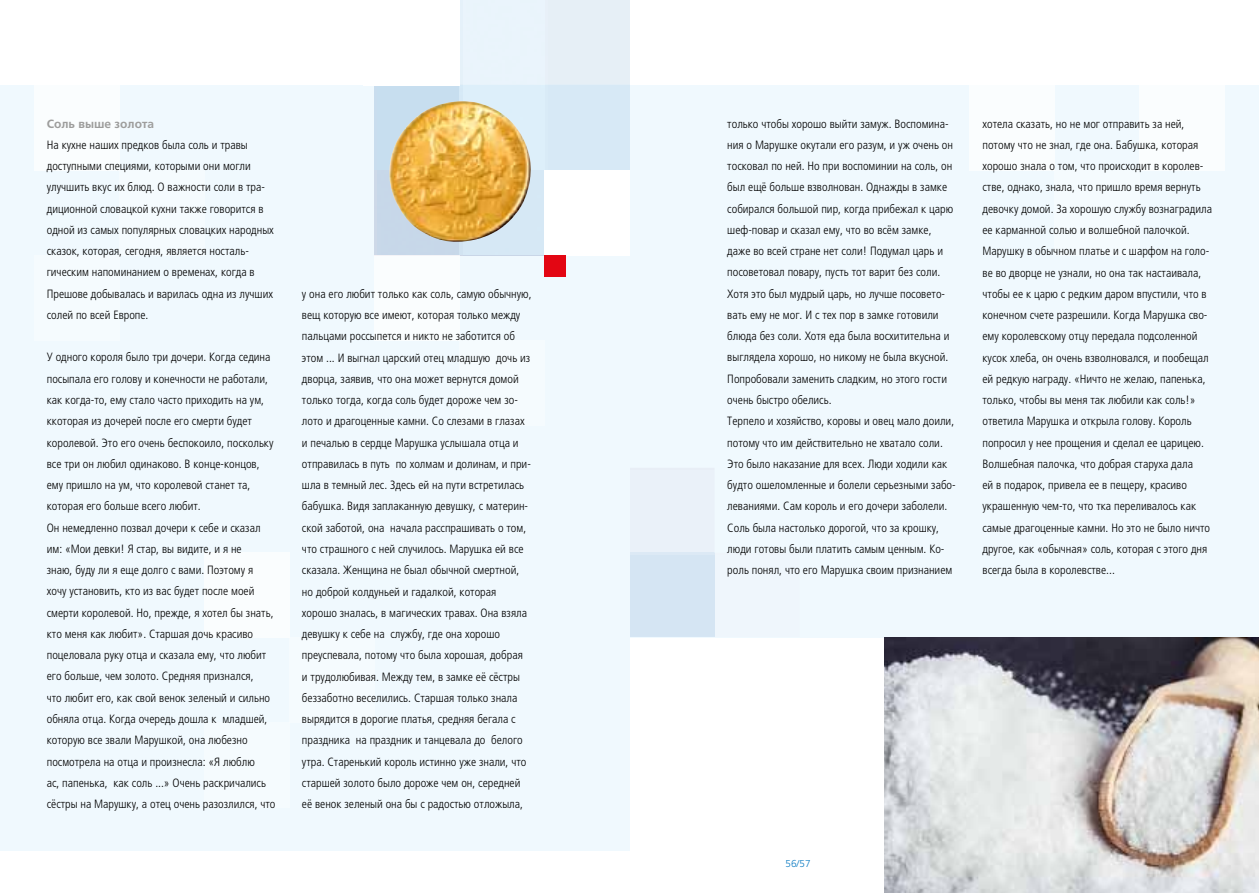
<style>
.page{position:relative;width:1259px;height:893px;background:#fff}
.page>*{position:absolute;margin:0;border:0;box-sizing:border-box;transform-origin:0 0}
.t1{font:300 condensed 12px/21.3px "Frutiger LTCYR";color:#000}
.t2{font:700 12px "Frutiger LTCYR";color:#9d9d9c}
.t3{font:300 10.5px "Frutiger Next LTCE";color:#0075bf}
</style>
<div class="page">
<div style="left:629px;top:85px;width:630px;height:553px;background:#f0f9fe"></div>
<img style="left:884px;top:638px;width:375px;height:255px">
<div style="left:1054px;top:170px;width:86px;height:85px;background:#f5fbfe"></div>
<div style="left:969px;top:85px;width:85px;height:85px;background:#fff"></div>
<div style="left:1140px;top:85px;width:85px;height:85px;background:#fff"></div>
<div style="left:0;top:85px;width:629px;height:765px;background:#f0f9fe"></div>
<img style="left:374px;top:0;width:255px;height:255px">
<img style="left:389px;top:101px;width:144px;height:145px">
<div style="left:544px;top:170px;width:85px;height:85px;background:#fff"></div>
<div style="left:363px;top:0;width:96px;height:85px;background:#fff"></div>
<div style="left:119px;top:170px;width:85px;height:85px;background:#f5fbfe"></div>
<div style="left:289px;top:638px;width:85px;height:85px;background:#f5fbfe"></div>
<div style="left:459px;top:340px;width:85px;height:85px;background:#f5fbfe"></div>
<div style="left:34px;top:255px;width:85px;height:85px;background:#f5fbfe"></div>
<div style="left:204px;top:723px;width:85px;height:85px;background:#f5fbfe"></div>
<div style="left:34px;top:85px;width:85px;height:85px;background:#fff"></div>
<div style="left:204px;top:553px;width:85px;height:85px;background:#fff"></div>
<div style="left:374px;top:255px;width:85px;height:85px;background:#fff"></div>
<div style="left:544px;top:255px;width:22px;height:21px;background:#e30613"></div>
<p class="t2" style="left:47px;top:117px;width:109px">Соль выше золота</p>
<p class="t1" style="left:47px;top:134px;width:229px">На кухне наших предков была соль и травы доступными специями, которыми они могли улучшить вкус их блюд. О важности соли в тра&shy;диционной словацкой кухни также говорится в одной из самых популярных словацких народных сказок, которая, сегодня, является носталь&shy;гическим напоминанием о временах, когда в Прешове добывалась и варилась одна из лучших солей по всей Европе.</p>
<p class="t1" style="left:47px;top:347px;width:230px">У одного короля было три дочери. Когда седина посыпала его голову и конечности не работали, как когда-то, ему стало часто приходить на ум, ккоторая из дочерей после его смерти будет королевой. Это его очень беспокоило, поскольку все три он любил одинаково. В конце-концов, ему пришло на ум, что королевой станет та, которая его больше всего любит.<br>Он немедленно позвал дочери к себе и сказал им: «Мои девки! Я стар, вы видите, и я не<br>знаю, буду ли я еще долго с вами. Поэтому я хочу установить, кто из вас будет после моей смерти королевой. Но, прежде, я хотел бы знать, кто меня как любит». Старшая дочь красиво поцеловала руку отца и сказала ему, что любит его больше, чем золото. Средняя признался,<br>что любит его, как свой венок зеленый и сильно обняла отца. Когда очередь дошла к младшей, которую все звали Марушкой, она любезно посмотрела на отца и произнесла: «Я люблю<br>ас, папенька, как соль ...» Очень раскричались сёстры на Марушку, а отец очень разозлился, что</p>
<p class="t1" style="left:302px;top:283px;width:231px">у она его любит только как соль, самую обычную, вещ которую все имеют, которая только между пальцами россыпется и никто не заботится об этом ... И выгнал царский отец младшую дочь из дворца, заявив, что она может вернутся домой только тогда, когда соль будет дороже чем зо&shy;лото и драгоценные камни. Со слезами в глазах и печалью в сердце Марушка услышала отца и отправилась в путь по холмам и долинам, и при&shy;шла в темный лес. Здесь ей на пути встретилась бабушка. Видя заплаканную девушку, с материн&shy;ской заботой, она начала расспрашивать о том, что страшного с ней случилось. Марушка ей все сказала. Женщина не быал обычной смертной, но доброй колдуньей и гадалкой, которая хорошо зналась, в магических травах. Она взяла девушку к себе на службу, где она хорошо преуспевала, потому что была хорошая, добрая<br>и трудолюбивая. Между тем, в замке её сёстры беззаботно веселились. Старшая только знала вырядится в дорогие платья, средняя бегала с праздника на праздник и танцевала до белого утра. Старенький король истинно уже знали, что старшей золото было дороже чем он, середней её венок зеленый она бы с радостью отложыла,</p>
<p class="t1" style="left:727px;top:113px;width:230px">только чтобы хорошо выйти замуж. Воспомина&shy;ния о Марушке окутали его разум, и уж очень он тосковал по ней. Но при воспоминии на соль, он был ещё больше взволнован. Однажды в замке собирался большой пир, когда прибежал к царю шеф-повар и сказал ему, что во всём замке, даже во всей стране нет соли! Подумал царь и посоветовал повару, пусть тот варит без соли.<br>Хотя это был мудрый царь, но лучше посовето&shy;вать ему не мог. И с тех пор в замке готовили блюда без соли. Хотя еда была восхитительна и выглядела хорошо, но никому не была вкусной.<br>Попробовали заменить сладким, но этого гости очень быстро обелись.<br>Терпело и хозяйство, коровы и овец мало доили, потому что им действительно не хватало соли.<br>Это было наказание для всех. Люди ходили как будто ошеломленные и болели серьезными забо&shy;леваниями. Сам король и его дочери заболели.<br>Соль была настолько дорогой, что за крошку, люди готовы были платить самым ценным. Ко&shy;роль понял, что его Марушка своим признанием</p>
<p class="t1" style="left:982px;top:113px;width:231px">хотела сказать, но не мог отправить за ней, потому что не знал, где она. Бабушка, которая хорошо знала о том, что происходит в королев&shy;стве, однако, знала, что пришло время вернуть девочку домой. За хорошую службу вознаградила ее карманной солью и волшебной палочкой.<br>Марушку в обычном платье и с шарфом на голо&shy;ве во дворце не узнали, но она так настаивала, чтобы ее к царю с редким даром впустили, что в конечном счете разрешили. Когда Марушка сво&shy;ему королевскому отцу передала подсоленной кусок хлеба, он очень взволновался, и пообещал ей редкую награду. «Ничто не желаю, папенька, только, чтобы вы меня так любили как соль!» ответила Марушка и открыла голову. Король попросил у нее прощения и сделал ее царицею.<br>Волшебная палочка, что добрая старуха дала<br>ей в подарок, привела ее в пещеру, красиво украшенную чем-то, что тка переливалось как самые драгоценные камни. Но это не было ничто другое, как «обычная» соль, которая с этого дня всегда была в королевстве...</p>
<p class="t3" style="left:785px;top:857px;width:27px">56/57</p>
</div>
